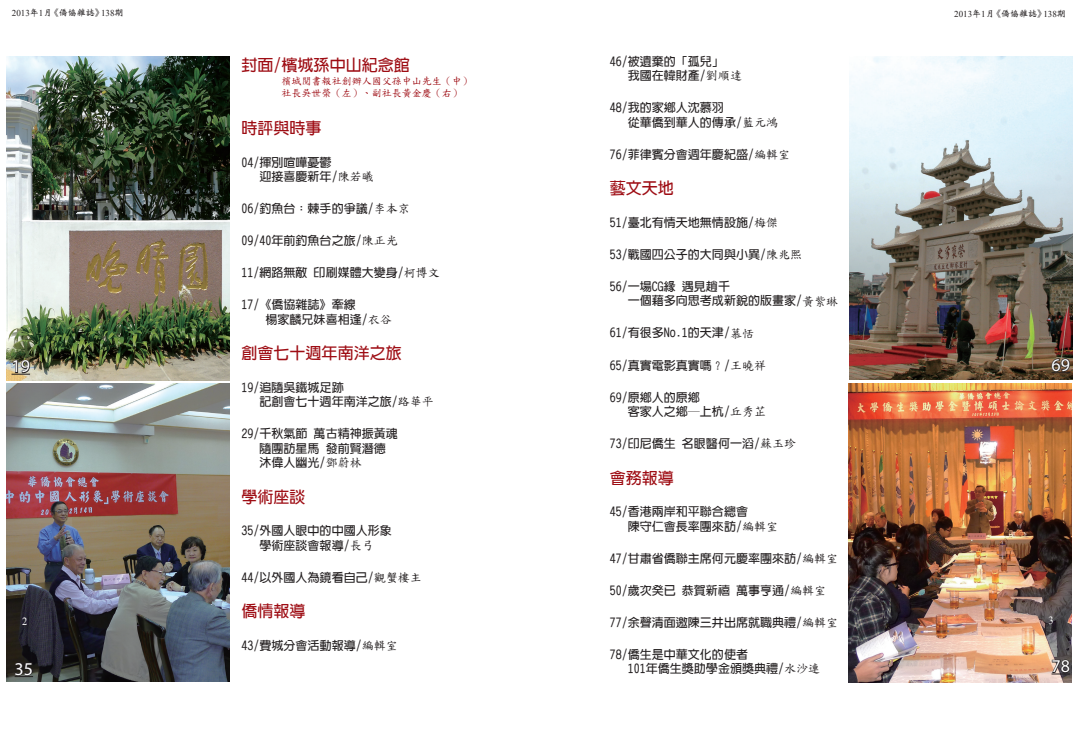
<style>
.page{position:relative;width:1078px;height:738px;background:#fff}
.page>*{position:absolute;margin:0;border:0;box-sizing:border-box;transform-origin:0 0}
.t1{font:18px "Myriad Pro";color:#fff}
.t2{font:700 16px "New Gothic";color:#9e0d14}
.t3{font:700 12px/14.4px "New Gothic";color:#231f20}
.t4{font:11px "Times New Roman";color:#fff;scale:.95 1}
.t5{font:10px/12px "DF Kai Shu SB Estd BF";color:#9e0d14}
.t6{font:700 9px "Wei Bei";color:#231f20}
.s1{font-family:"Times New Roman";font-weight:400}
.s2{font-family:"DF Kai Shu SB Estd BF";font-weight:400}
</style>
<div class="page">
<img style="left:6px;top:57px;width:223px;height:323px">
<img style="left:6px;top:383px;width:223px;height:297px">
<img style="left:848px;top:383px;width:223px;height:298px">
<img style="left:849px;top:57px;width:222px;height:322px">
<svg style="left:12px;top:359px;width:19px;height:15px"></svg>
<svg style="left:13px;top:661px;width:20px;height:15px"></svg>
<svg style="left:1050px;top:357px;width:20px;height:16px"></svg>
<svg style="left:1050px;top:658px;width:20px;height:16px"></svg>
<p class="t6" style="left:12px;top:8px;width:113px"><span class="s1">2013</span>年<span class="s1">1</span>月《僑協雜誌》<span class="s1">138</span>期</p>
<p class="t6" style="left:954px;top:9px;width:113px"><span class="s1">2013</span>年<span class="s1">1</span>月《僑協雜誌》<span class="s1">138</span>期</p>
<h2 class="t2" style="left:241px;top:57px;width:170px">封面/檳城孫中山紀念館</h2>
<p class="t5" style="left:281px;top:75px;width:191px">檳城閱書報社創辦人國父孫中山先生（中）社長吳世榮（左）、副社長黃金慶（右）</p>
<h2 class="t2" style="left:241px;top:120px;width:82px">時評與時事</h2>
<p class="t3" style="left:259px;top:155px;width:122px;text-indent:-18px">04/揮別喧嘩憂鬱<br>迎接喜慶新年/<span class="s2">陳若曦</span></p>
<p class="t3" style="left:241px;top:201px;width:170px">06/釣魚台：棘手的爭議/<span class="s2">李本京</span></p>
<p class="t3" style="left:241px;top:233px;width:158px">09/40年前釣魚台之旅/<span class="s2">陳正光</span></p>
<p class="t3" style="left:241px;top:265px;width:200px">11/網路無敵 印刷媒體大變身/<span class="s2">柯博文</span></p>
<p class="t3" style="left:265px;top:297px;width:127px;text-indent:-24px">17/《僑協雜誌》牽線<br>楊家麟兄妹喜相逢/<span class="s2">衣谷</span></p>
<h2 class="t2" style="left:241px;top:345px;width:162px">創會七十週年南洋之旅</h2>
<p class="t3" style="left:259px;top:380px;width:175px;text-indent:-18px">19/追隨吳鐵城足跡<br>記創會七十週年南洋之旅/<span class="s2">路華平</span></p>
<p class="t3" style="left:259px;top:426px;width:139px;text-indent:-18px">29/千秋氣節 萬古精神振黃魂隨團訪星馬 發前賢潛德沐偉人幽光/<span class="s2">鄧蔚林</span></p>
<h2 class="t2" style="left:241px;top:488px;width:66px">學術座談</h2>
<p class="t3" style="left:241px;top:523px;width:152px;text-align:center">35/外國人眼中的中國人形象學術座談會報導/<span class="s2">長弓</span></p>
<p class="t3" style="left:241px;top:569px;width:182px">44/以外國人為鏡看自己/<span class="s2">觀蟹樓主</span></p>
<h2 class="t2" style="left:241px;top:602px;width:66px">僑情報導</h2>
<p class="t3" style="left:241px;top:637px;width:158px">43/費城分會活動報導/<span class="s2">編輯室</span></p>
<p class="t3" style="left:627px;top:54px;width:115px;text-indent:-18px">46/被遺棄的「孤兒」<br>我國在韓財產/<span class="s2">劉順達</span></p>
<p class="t3" style="left:627px;top:101px;width:151px;text-indent:-18px">48/我的家鄉人沈慕羽<br>從華僑到華人的傳承/<span class="s2">藍元鴻</span></p>
<p class="t3" style="left:609px;top:147px;width:181px">76/菲律賓分會週年慶紀盛/<span class="s2">編輯室</span></p>
<h2 class="t2" style="left:609px;top:180px;width:65px">藝文天地</h2>
<p class="t3" style="left:609px;top:215px;width:169px">51/臺北有情天地無情設施/<span class="s2">梅傑</span></p>
<p class="t3" style="left:609px;top:247px;width:193px">53/戰國四公子的大同與小異/<span class="s2">陳兆熙</span></p>
<p class="t3" style="left:627px;top:279px;width:211px;text-indent:-18px">56/一場CG緣 遇見趙千<br>一個藉多向思考成新銳的版畫家/<span class="s2">黃紫琳</span></p>
<p class="t3" style="left:609px;top:325px;width:145px">61/有很多No.1的天津/<span class="s2">慕恬</span></p>
<p class="t3" style="left:609px;top:357px;width:157px">65/真實電影真實嗎？/<span class="s2">王曉祥</span></p>
<p class="t3" style="left:627px;top:389px;width:139px;text-indent:-18px">69/原鄉人的原鄉<br>客家人之鄉─上杭/<span class="s2">丘秀芷</span></p>
<p class="t3" style="left:609px;top:436px;width:187px">73/印尼僑生 名眼醫何一滔/<span class="s2">蘇玉珍</span></p>
<h2 class="t2" style="left:609px;top:469px;width:65px">會務報導</h2>
<p class="t3" style="left:627px;top:504px;width:151px;text-indent:-18px">45/香港兩岸和平聯合總會<br>陳守仁會長率團來訪/<span class="s2">編輯室</span></p>
<p class="t3" style="left:609px;top:550px;width:229px">47/甘肅省僑聯主席何元慶率團來訪/<span class="s2">編輯室</span></p>
<p class="t3" style="left:609px;top:582px;width:217px">50/歲次癸已 恭賀新禧 萬事亨通/<span class="s2">編輯室</span></p>
<p class="t3" style="left:609px;top:614px;width:229px">77/余聲清面邀陳三井出席就職典禮/<span class="s2">編輯室</span></p>
<p class="t3" style="left:627px;top:646px;width:193px;text-indent:-18px">78/僑生是中華文化的使者<br>101年僑生獎助學金頒獎典禮/<span class="s2">水沙連</span></p>
<h1 class="t1" style="left:1051px;top:353px;width:20px">69</h1>
<h1 class="t1" style="left:12px;top:355px;width:20px">19</h1>
<p class="t4" style="left:22px;top:613px;width:7px">2</p>
<p class="t4" style="left:1048px;top:612px;width:7px">3</p>
<h1 class="t1" style="left:1051px;top:654px;width:20px">78</h1>
<h1 class="t1" style="left:15px;top:657px;width:20px">35</h1>
</div>
